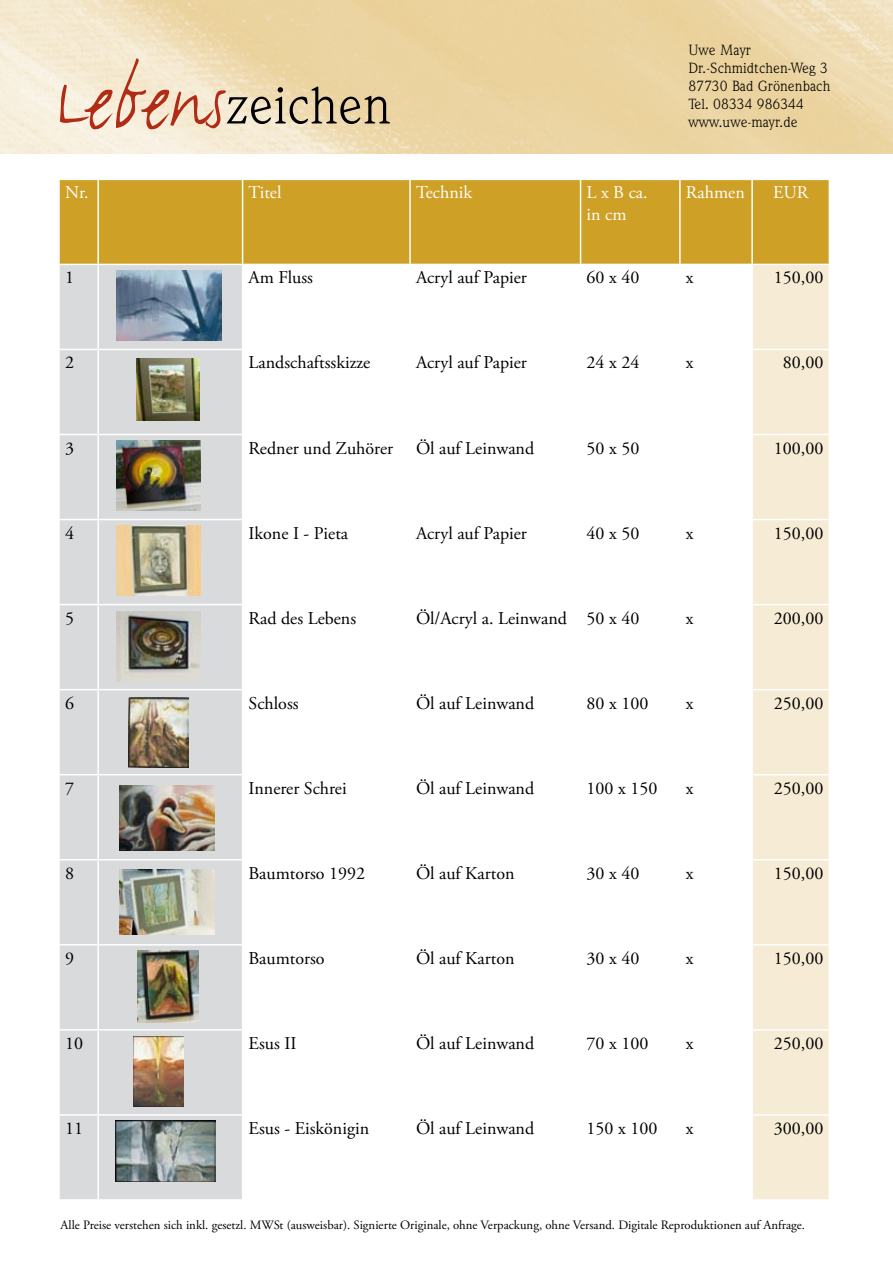
<style>
.page{position:relative;width:893px;height:1263px;background:#fff}
.page>*{position:absolute;margin:0;border:0;box-sizing:border-box;transform-origin:0 0}
.t1{font:54px "Weidemann IT Cby BT";color:#000}
.t2{font:18px "Adobe Garamond Pro";color:#000}
.t3{font:18px/21.6px "Adobe Garamond Pro";color:#fff}
.t4{font:15px/18px "Weidemann IT Cby BT";color:#000}
.t5{font:12.75px "Adobe Garamond Pro";color:#000}
.s1{font-family:"FF Justlefthand";font-size:90px;color:#b02c15}
</style>
<div class="page">
<img style="left:0;top:0;width:893px;height:153px">
<div style="left:60px;top:180px;width:769px;height:84px;background:#cfa026"></div>
<div style="left:60px;top:265px;width:182px;height:934px;background:#d9dadb"></div>
<div style="left:753px;top:265px;width:76px;height:934px;background:#f6ebd4"></div>
<hr style="left:97px;top:265px;width:2px;height:84px;background:#fff">
<hr style="left:58px;top:349px;width:40px;height:1px;background:#fff">
<hr style="left:98px;top:349px;width:145px;height:1px;background:#fff">
<hr style="left:97px;top:350px;width:2px;height:84px;background:#fff">
<hr style="left:752px;top:349px;width:78px;height:1px;background:#fff">
<hr style="left:58px;top:434px;width:40px;height:1px;background:#fff">
<hr style="left:98px;top:434px;width:145px;height:1px;background:#fff">
<hr style="left:97px;top:435px;width:2px;height:84px;background:#fff">
<hr style="left:752px;top:434px;width:78px;height:1px;background:#fff">
<hr style="left:58px;top:519px;width:40px;height:1px;background:#fff">
<hr style="left:98px;top:519px;width:145px;height:1px;background:#fff">
<hr style="left:97px;top:520px;width:2px;height:84px;background:#fff">
<hr style="left:752px;top:519px;width:78px;height:1px;background:#fff">
<hr style="left:58px;top:604px;width:40px;height:1px;background:#fff">
<hr style="left:98px;top:604px;width:145px;height:1px;background:#fff">
<hr style="left:97px;top:605px;width:2px;height:84px;background:#fff">
<hr style="left:752px;top:604px;width:78px;height:1px;background:#fff">
<hr style="left:58px;top:689px;width:40px;height:1px;background:#fff">
<hr style="left:98px;top:689px;width:145px;height:1px;background:#fff">
<hr style="left:97px;top:690px;width:2px;height:84px;background:#fff">
<hr style="left:752px;top:689px;width:78px;height:1px;background:#fff">
<hr style="left:58px;top:774px;width:40px;height:1px;background:#fff">
<hr style="left:98px;top:774px;width:145px;height:1px;background:#fff">
<hr style="left:97px;top:775px;width:2px;height:84px;background:#fff">
<hr style="left:752px;top:774px;width:78px;height:1px;background:#fff">
<hr style="left:58px;top:859px;width:40px;height:1px;background:#fff">
<hr style="left:98px;top:859px;width:145px;height:1px;background:#fff">
<hr style="left:97px;top:860px;width:2px;height:84px;background:#fff">
<hr style="left:752px;top:859px;width:78px;height:1px;background:#fff">
<hr style="left:58px;top:944px;width:40px;height:1px;background:#fff">
<hr style="left:98px;top:944px;width:145px;height:1px;background:#fff">
<hr style="left:97px;top:945px;width:2px;height:84px;background:#fff">
<hr style="left:752px;top:944px;width:78px;height:1px;background:#fff">
<hr style="left:98px;top:1029px;width:145px;height:1px;background:#fff">
<hr style="left:97px;top:1030px;width:2px;height:84px;background:#fff">
<hr style="left:58px;top:1114px;width:40px;height:2px;background:#fff">
<hr style="left:98px;top:1114px;width:145px;height:2px;background:#fff">
<hr style="left:97px;top:1116px;width:2px;height:83px;background:#fff">
<hr style="left:752px;top:1114px;width:78px;height:2px;background:#fff">
<hr style="left:97px;top:180px;width:2px;height:84px;background:#fff">
<hr style="left:242px;top:180px;width:1px;height:84px;background:#fff">
<hr style="left:409px;top:180px;width:2px;height:84px;background:#fff">
<hr style="left:580px;top:180px;width:1px;height:84px;background:#fff">
<hr style="left:679px;top:180px;width:2px;height:84px;background:#fff">
<hr style="left:751px;top:180px;width:2px;height:84px;background:#fff">
<hr style="left:58px;top:1029px;width:40px;height:1px;background:#fff">
<hr style="left:752px;top:1029px;width:78px;height:1px;background:#fff">
<img style="left:117px;top:270px;width:104px;height:70px">
<img style="left:117px;top:440px;width:84px;height:70px">
<img style="left:117px;top:525px;width:84px;height:70px">
<img style="left:117px;top:611px;width:84px;height:70px">
<img style="left:129px;top:697px;width:59px;height:70px">
<img style="left:120px;top:786px;width:95px;height:64px">
<img style="left:120px;top:870px;width:95px;height:64px">
<img style="left:137px;top:951px;width:61px;height:71px">
<img style="left:136px;top:358px;width:64px;height:63px">
<img style="left:134px;top:1037px;width:50px;height:70px">
<img style="left:116px;top:1121px;width:100px;height:60px">
<h1 class="t1" style="left:55px;top:72px;width:337px"><span class="s1">Lebens</span>zeichen</h1>
<p class="t4" style="left:688px;top:41px;width:143px">Uwe Mayr<br>Dr.-Schmidtchen-Weg 3<br>87730 Bad Grönenbach<br>Tel. 08334 986344 www.uwe-mayr.de</p>
<p class="t3" style="left:65px;top:183px;width:25px">Nr.</p>
<p class="t3" style="left:249px;top:183px;width:34px">Titel</p>
<p class="t3" style="left:416px;top:183px;width:58px">Technik</p>
<p class="t3" style="left:587px;top:183px;width:63px">L x B ca. in cm</p>
<p class="t3" style="left:686px;top:183px;width:60px">Rahmen</p>
<p class="t3" style="left:773px;top:183px;width:37px">EUR</p>
<p class="t2" style="left:65px;top:267px;width:10px">1</p>
<p class="t2" style="left:249px;top:267px;width:66px">Am Fluss</p>
<p class="t2" style="left:416px;top:267px;width:112px">Acryl auf Papier</p>
<p class="t2" style="left:587px;top:267px;width:54px">60 x 40</p>
<p class="t2" style="left:686px;top:267px;width:9px">x</p>
<p class="t2" style="left:774px;top:267px;width:51px">150,00</p>
<p class="t2" style="left:65px;top:352px;width:10px">2</p>
<p class="t2" style="left:249px;top:352px;width:123px">Landschaftsskizze</p>
<p class="t2" style="left:416px;top:352px;width:112px">Acryl auf Papier</p>
<p class="t2" style="left:587px;top:352px;width:54px">24 x 24</p>
<p class="t2" style="left:686px;top:352px;width:9px">x</p>
<p class="t2" style="left:783px;top:352px;width:42px">80,00</p>
<p class="t2" style="left:65px;top:437px;width:10px">3</p>
<p class="t2" style="left:249px;top:437px;width:146px">Redner und Zuhörer</p>
<p class="t2" style="left:416px;top:437px;width:120px">Öl auf Leinwand</p>
<p class="t2" style="left:587px;top:437px;width:54px">50 x 50</p>
<p class="t2" style="left:774px;top:437px;width:51px">100,00</p>
<p class="t2" style="left:65px;top:522px;width:10px">4</p>
<p class="t2" style="left:249px;top:522px;width:101px">Ikone I - Pieta</p>
<p class="t2" style="left:416px;top:522px;width:112px">Acryl auf Papier</p>
<p class="t2" style="left:587px;top:522px;width:54px">40 x 50</p>
<p class="t2" style="left:686px;top:522px;width:9px">x</p>
<p class="t2" style="left:774px;top:522px;width:51px">150,00</p>
<p class="t2" style="left:65px;top:607px;width:10px">5</p>
<p class="t2" style="left:249px;top:607px;width:109px">Rad des Lebens</p>
<p class="t2" style="left:416px;top:607px;width:225px">Öl/Acryl a. Leinwand 50 x 40</p>
<p class="t2" style="left:686px;top:607px;width:9px">x</p>
<p class="t2" style="left:774px;top:607px;width:51px">200,00</p>
<p class="t2" style="left:65px;top:692px;width:10px">6</p>
<p class="t2" style="left:249px;top:692px;width:52px">Schloss</p>
<p class="t2" style="left:416px;top:692px;width:120px">Öl auf Leinwand</p>
<p class="t2" style="left:587px;top:692px;width:63px">80 x 100</p>
<p class="t2" style="left:686px;top:692px;width:9px">x</p>
<p class="t2" style="left:774px;top:692px;width:51px">250,00</p>
<p class="t2" style="left:65px;top:777px;width:10px">7</p>
<p class="t2" style="left:249px;top:777px;width:100px">Innerer Schrei</p>
<p class="t2" style="left:416px;top:777px;width:120px">Öl auf Leinwand</p>
<p class="t2" style="left:587px;top:777px;width:72px">100 x 150</p>
<p class="t2" style="left:686px;top:777px;width:9px">x</p>
<p class="t2" style="left:774px;top:777px;width:51px">250,00</p>
<p class="t2" style="left:65px;top:862px;width:10px">8</p>
<p class="t2" style="left:249px;top:862px;width:118px">Baumtorso 1992</p>
<p class="t2" style="left:416px;top:862px;width:100px">Öl auf Karton</p>
<p class="t2" style="left:587px;top:862px;width:54px">30 x 40</p>
<p class="t2" style="left:686px;top:862px;width:9px">x</p>
<p class="t2" style="left:774px;top:862px;width:51px">150,00</p>
<p class="t2" style="left:65px;top:947px;width:10px">9</p>
<p class="t2" style="left:249px;top:947px;width:78px">Baumtorso</p>
<p class="t2" style="left:416px;top:947px;width:100px">Öl auf Karton</p>
<p class="t2" style="left:587px;top:947px;width:54px">30 x 40</p>
<p class="t2" style="left:686px;top:947px;width:9px">x</p>
<p class="t2" style="left:774px;top:947px;width:51px">150,00</p>
<p class="t2" style="left:65px;top:1032px;width:19px">10</p>
<p class="t2" style="left:249px;top:1032px;width:50px">Esus II</p>
<p class="t2" style="left:416px;top:1032px;width:120px">Öl auf Leinwand</p>
<p class="t2" style="left:587px;top:1032px;width:63px">70 x 100</p>
<p class="t2" style="left:686px;top:1032px;width:9px">x</p>
<p class="t2" style="left:774px;top:1032px;width:51px">250,00</p>
<p class="t2" style="left:65px;top:1117px;width:19px">11</p>
<p class="t2" style="left:249px;top:1117px;width:122px">Esus - Eiskönigin</p>
<p class="t2" style="left:416px;top:1117px;width:120px">Öl auf Leinwand</p>
<p class="t2" style="left:587px;top:1117px;width:72px">150 x 100</p>
<p class="t2" style="left:686px;top:1117px;width:9px">x</p>
<p class="t2" style="left:774px;top:1117px;width:51px">300,00</p>
<p class="t5" style="left:61px;top:1217px;width:746px">Alle Preise verstehen sich inkl. gesetzl. MWSt (ausweisbar). Signierte Originale, ohne Verpackung, ohne Versand. Digitale Reproduktionen auf Anfrage.</p>
</div>
